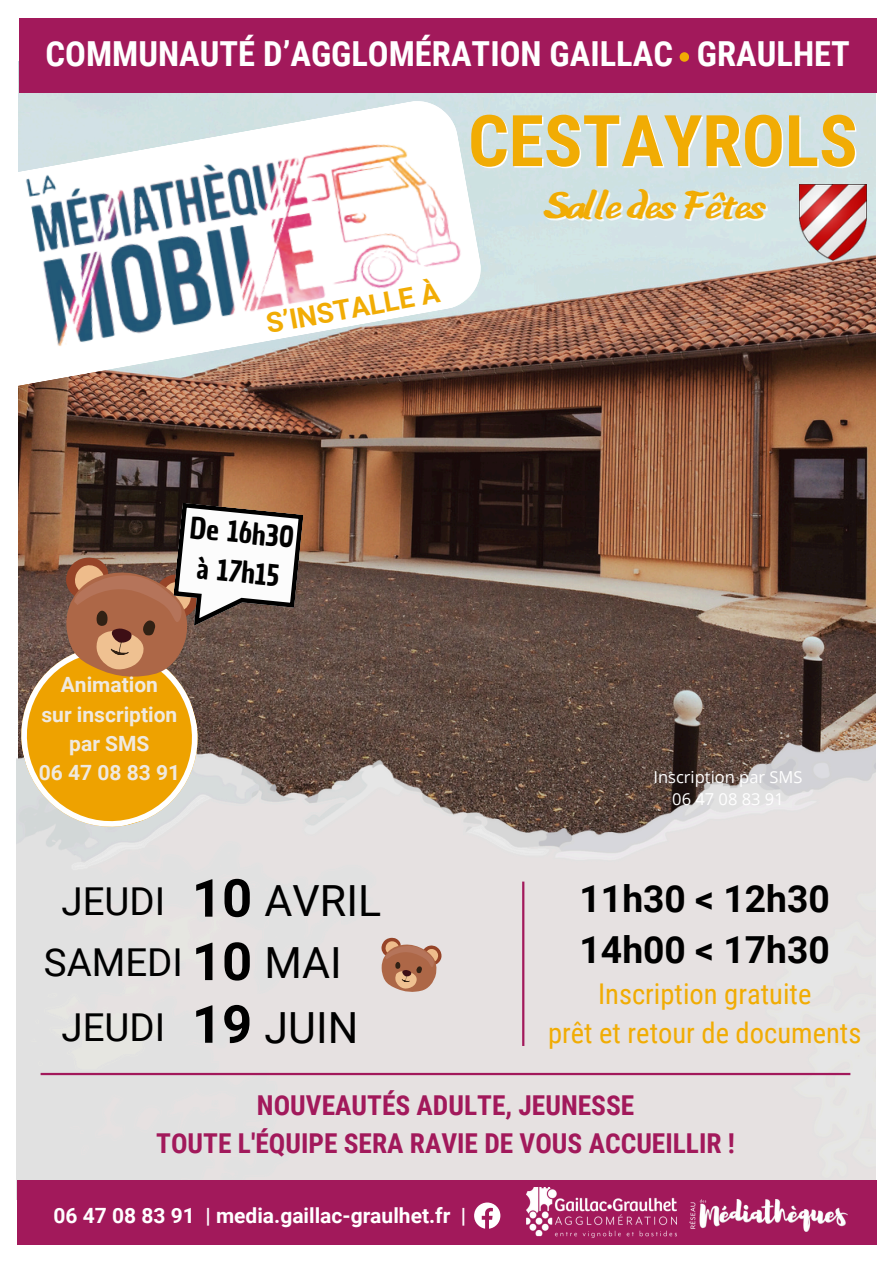
<style>
.page{position:relative;width:894px;height:1264px;background:#fff}
.page>*{position:absolute;margin:0;border:0;box-sizing:border-box;transform-origin:0 0}
.t1{font:700 71.25px "Roboto Condensed";color:#f1ac04}
.t2{font:700 52.5px "Roboto";color:#000}
.t3{font:42.9px "Roboto";color:#000}
.t4{font:700 39.3px "Leo Hand";color:#f1ac04}
.t5{font:38.4px "Roboto";color:#000}
.t6{font:700 37.2px/51.4px "Roboto";color:#000}
.t7{font:700 34.5px "Roboto Condensed";color:#fff}
.t8{font:28.65px "Chau Philomene One";color:#000}
.t9{font:28.5px "Roboto Condensed";color:#f1ac04}
.t10{font:700 27.75px "Roboto";color:#f1ac04}
.t11{font:700 27.3px "Roboto Condensed";color:#a2195b}
.t12{font:700 21px "Roboto";color:#f0e9df}
.t13{font:700 21px "Roboto";color:#fff}
.t14{font:16.5px "Open Sans";color:#fff}
</style>
<div class="page">
<img style="left:19px;top:93px;width:856px;height:601px">
<div style="left:19px;top:18px;width:857px;height:75px;background:#a2195b"></div>
<img style="left:17px;top:694px;width:858px;height:486px">
<hr style="left:41px;top:1072px;width:809px;height:3px;background:#a2195b">
<hr style="left:522px;top:881px;width:2px;height:164px;background:#a2195b">
<div style="left:679px;top:52px;width:10px;height:10px;background:#f1ac04;border-radius:50%"></div>
<div style="left:17px;top:1180px;width:859px;height:65px;background:#a2195b"></div>
<svg style="left:474px;top:1202px;width:26px;height:26px"></svg>
<img style="left:526px;top:1187px;width:150px;height:50px">
<img style="left:689px;top:1199px;width:158px;height:32px">
<img style="left:798px;top:185px;width:68px;height:75px">
<svg style="left:18px;top:100px;width:464px;height:293px;background:#9d7d6f"></svg>
<img style="left:18px;top:92px;width:458px;height:269px">
<svg style="left:381px;top:937px;width:61px;height:55px;background:#bf8f78"></svg>
<svg style="left:16px;top:502px;width:287px;height:334px;background:#ae8c61"></svg>
<h6 class="t7" style="left:45px;top:34px;width:805px">COMMUNAUTÉ D’AGGLOMÉRATION GAILLAC GRAULHET</h6>
<p class="t1" style="left:468px;top:100px;width:391px">CESTAYROLS</p>
<h2 class="t10" style="left:263px;top:307px;width:177px;rotate:-10deg">S’INSTALLE À</h2>
<p class="t8" style="left:192px;top:508px;width:106px;rotate:6deg">De 16h30</p>
<p class="t8" style="left:199px;top:548px;width:84px;rotate:6deg">à 17h15</p>
<p class="t12" style="left:61px;top:673px;width:99px">Animation</p>
<p class="t12" style="left:41px;top:702px;width:137px">sur inscription</p>
<h2 class="t12" style="left:69px;top:731px;width:82px">par SMS</h2>
<h2 class="t12" style="left:39px;top:760px;width:143px">06 47 08 83 91</h2>
<p class="t2" style="left:192px;top:868px;width:62px">10</p>
<p class="t5" style="left:61px;top:879px;width:105px">JEUDI</p>
<p class="t3" style="left:264px;top:876px;width:118px">AVRIL</p>
<p class="t2" style="left:192px;top:931px;width:62px">10</p>
<p class="t3" style="left:264px;top:938px;width:79px">MAI</p>
<p class="t2" style="left:192px;top:994px;width:62px">19</p>
<h1 class="t3" style="left:264px;top:1002px;width:95px">JUIN</h1>
<p class="t5" style="left:44px;top:940px;width:140px">SAMEDI</p>
<p class="t5" style="left:61px;top:1005px;width:105px">JEUDI</p>
<h4 class="t4" style="left:544px;top:181px;width:221px">Salle des Fêtes</h4>
<h4 class="t14" style="left:653px;top:765px;width:151px">Inscription par SMS</h4>
<h4 class="t14" style="left:672px;top:787px;width:113px">06 47 08 83 91</h4>
<p class="t6" style="left:579px;top:873px;width:252px">11h30 &lt; 12h30<br>14h00 &lt; 17h30</p>
<p class="t9" style="left:598px;top:977px;width:215px">Inscription gratuite</p>
<p class="t9" style="left:548px;top:1016px;width:315px">prêt et retour de documents</p>
<p class="t11" style="left:257px;top:1089px;width:379px">NOUVEAUTÉS ADULTE, JEUNESSE</p>
<p class="t11" style="left:156px;top:1127px;width:580px">TOUTE L'ÉQUIPE SERA RAVIE DE VOUS ACCUEILLIR !</p>
<h3 class="t13" style="left:54px;top:1203px;width:414px">06 47 08 83 91 | media.gaillac-graulhet.fr |</h3>
</div>
